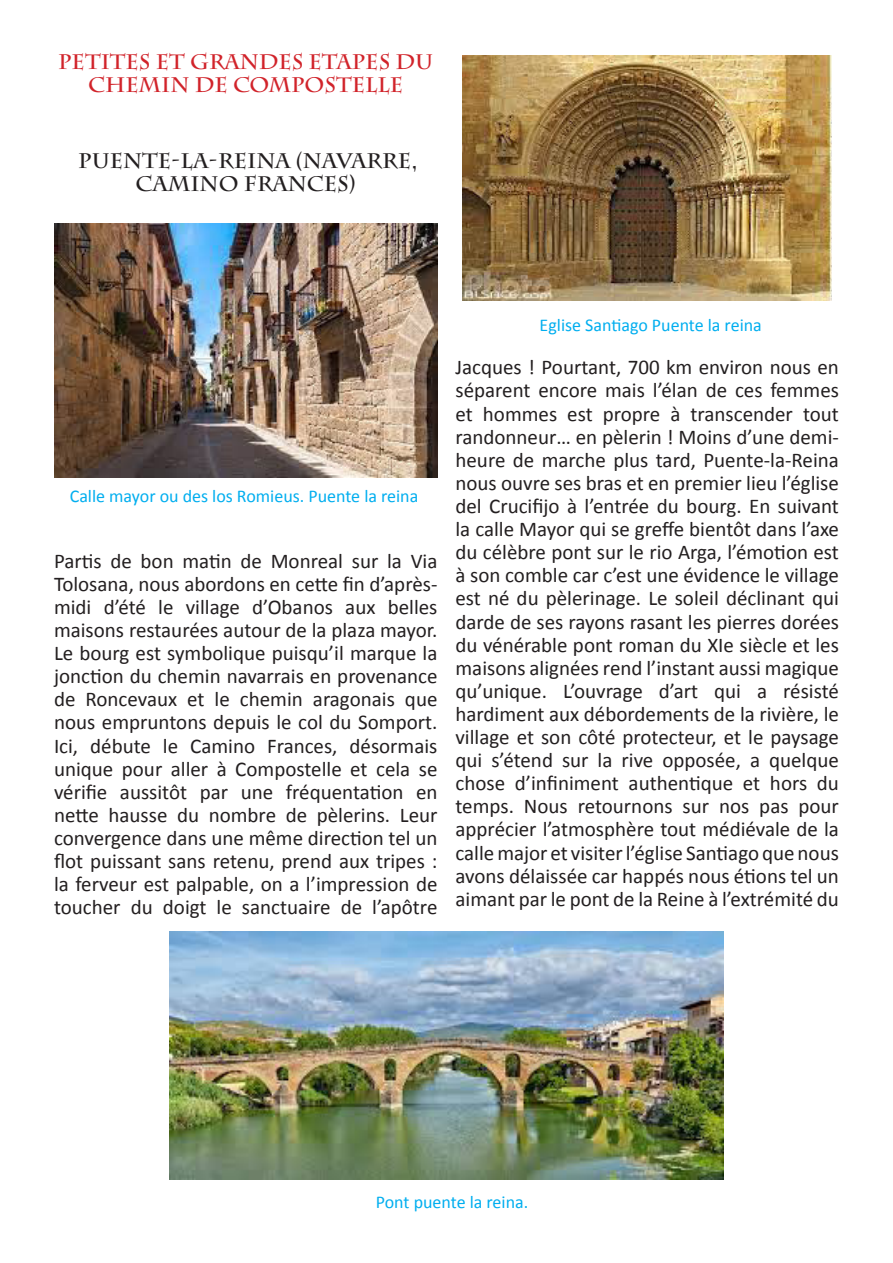
<style>
.page{position:relative;width:893px;height:1263px;background:#fff}
.page>*{position:absolute;margin:0;border:0;box-sizing:border-box;transform-origin:0 0}
.t1{font:21px/23.1px "Calibri";color:#231f20;text-align:justify}
.t2{font:700 21px/23.1px "Charlemagne Std";color:#d1232a;text-align:center}
.t3{font:700 21px/23.1px "Charlemagne Std";color:#231f20;text-align:center}
.t4{font:18px "Calibri";color:#00aeef}
</style>
<div class="page">
<img style="left:169px;top:931px;width:554px;height:248px">
<img style="left:54px;top:224px;width:383px;height:254px">
<img style="left:462px;top:56px;width:370px;height:244px">
<p class="t2" style="left:58px;top:50px;width:376px">PETITES ET GRANDES ETAPES DU<br>CHEMIN DE COMPOSTELLE</p>
<p class="t3" style="left:78px;top:150px;width:341px">PUENTE-LA-REINA (NAVARRE,<br>CAMINO FRANCES)</p>
<p class="t4" style="left:70px;top:484px;width:350px">Calle mayor ou des los Romieus. Puente la reina</p>
<p class="t1" style="left:54px;top:549px;width:385px">Partis de bon matin de Monreal sur la Via Tolosana, nous abordons en cette fin d’après&shy;midi d’été le village d’Obanos aux belles maisons restaurées autour de la plaza mayor.<br>Le bourg est symbolique puisqu’il marque la jonction du chemin navarrais en provenance de Roncevaux et le chemin aragonais que nous empruntons depuis le col du Somport.<br>Ici, débute le Camino Frances, désormais unique pour aller à Compostelle et cela se vérifie aussitôt par une fréquentation en nette hausse du nombre de pèlerins. Leur convergence dans une même direction tel un flot puissant sans retenu, prend aux tripes : la ferveur est palpable, on a l’impression de toucher du doigt le sanctuaire de l’apôtre</p>
<p class="t4" style="left:540px;top:314px;width:224px">Eglise Santiago Puente la reina</p>
<p class="t1" style="left:455px;top:356px;width:385px">Jacques ! Pourtant, 700 km environ nous en séparent encore mais l’élan de ces femmes et hommes est propre à transcender tout randonneur… en pèlerin ! Moins d’une demi&shy;heure de marche plus tard, Puente-la-Reina nous ouvre ses bras et en premier lieu l’église del Crucifijo à l’entrée du bourg. En suivant la calle Mayor qui se greffe bientôt dans l’axe du célèbre pont sur le rio Arga, l’émotion est à son comble car c’est une évidence le village est né du pèlerinage. Le soleil déclinant qui darde de ses rayons rasant les pierres dorées du vénérable pont roman du XIe siècle et les maisons alignées rend l’instant aussi magique qu’unique. L’ouvrage d’art qui a résisté hardiment aux débordements de la rivière, le village et son côté protecteur, et le paysage qui s’étend sur la rive opposée, a quelque chose d’infiniment authentique et hors du temps. Nous retournons sur nos pas pour apprécier l’atmosphère tout médiévale de la calle major et visiter l’église Santiago que nous avons délaissée car happés nous étions tel un aimant par le pont de la Reine à l’extrémité du</p>
<p class="t4" style="left:376px;top:1191px;width:154px">Pont puente la reina.</p>
</div>
